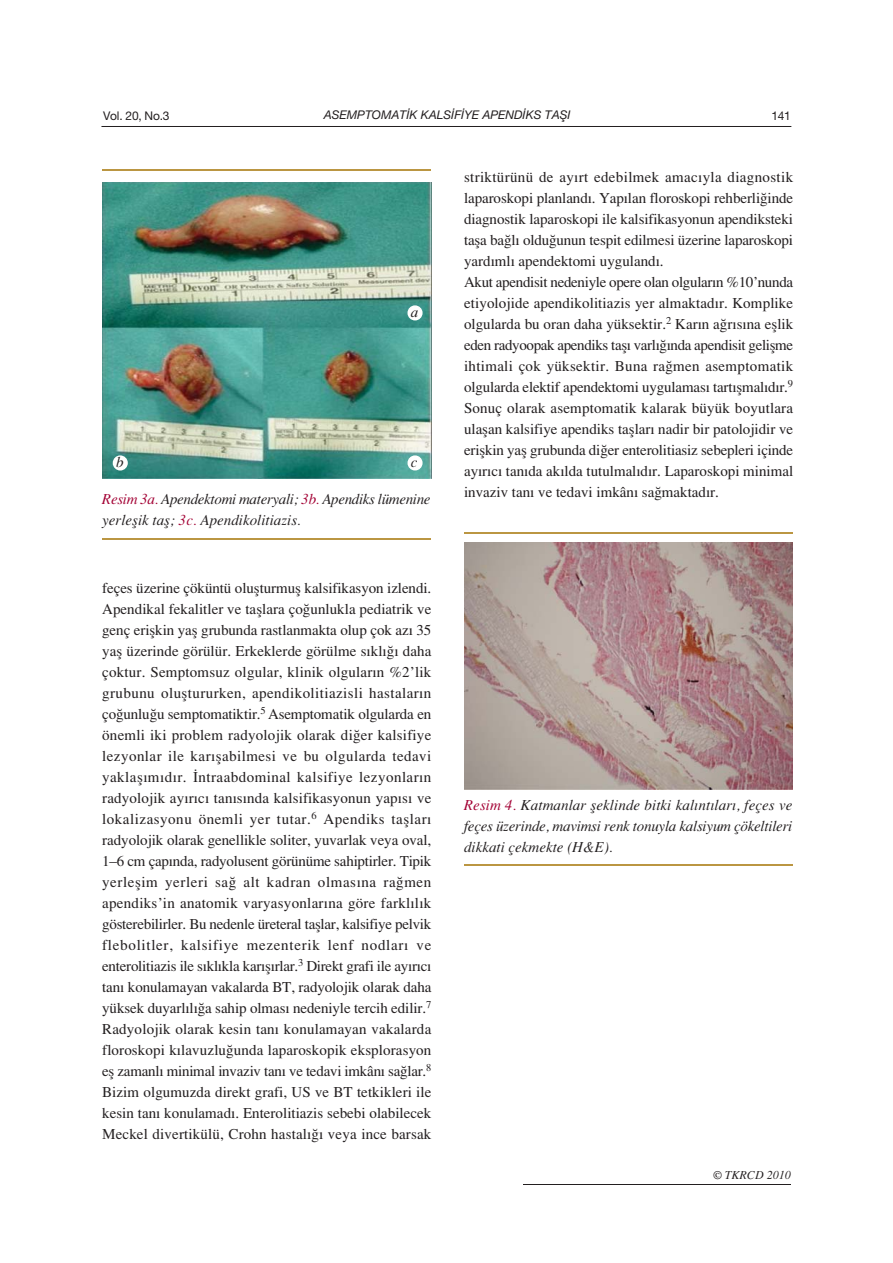
<style>
.page{position:relative;width:893px;height:1263px;background:#fff}
.page>*{position:absolute;margin:0;border:0;box-sizing:border-box;transform-origin:0 0}
.t1{font:15px/21px "Times Turk";color:#231f20;text-align:justify}
.t2{font:italic 15px/21px "Times Turk";letter-spacing:-.015em;color:#231f20}
.t3{font:15px "Times Turk I";color:#231f20}
.t4{font:12px "Helvetica T Italic";color:#231f20}
.t5{font:12px "Helvetica T";letter-spacing:-.02em;color:#231f20}
.t6{font:italic 12px "Times Turk";color:#231f20}
.s1{color:#a30134}
</style>
<div class="page">
<hr style="left:101px;top:126px;width:690px;height:1px;background:#231f20">
<hr style="left:523px;top:1184px;width:268px;height:1px;background:#231f20">
<hr style="left:102px;top:538px;width:328px;height:2px;background:#bb9642">
<hr style="left:102px;top:170px;width:328px;height:1px;background:#bb9642">
<img style="left:102px;top:182px;width:330px;height:297px">
<div style="left:407px;top:455px;width:16px;height:16px;background:#fff;border:2px solid #fff;border-radius:50%"></div>
<div style="left:407px;top:305px;width:16px;height:15px;background:#fff;border:2px solid #fff;border-radius:50%"></div>
<div style="left:113px;top:455px;width:15px;height:16px;background:#fff;border:2px solid #fff;border-radius:50%"></div>
<hr style="left:464px;top:865px;width:328px;height:1px;background:#bb9642">
<hr style="left:464px;top:533px;width:328px;height:1px;background:#bb9642">
<img style="left:464px;top:543px;width:329px;height:246px">
<p class="t5" style="left:103px;top:111px;width:68px">Vol. 20, No.3</p>
<p class="t4" style="left:324px;top:110px;width:248px">ASEMPTOMAT‹K KALS‹F‹YE APEND‹KS TAfiI</p>
<p class="t5" style="left:771px;top:111px;width:21px">141</p>
<p class="t3" style="left:116px;top:456px;width:9px">b</p>
<p class="t3" style="left:411px;top:306px;width:9px">a</p>
<p class="t3" style="left:411px;top:456px;width:8px">c</p>
<p class="t2" style="left:102px;top:490px;width:330px"><span class="s1">Resim 3a.</span> Apendektomi materyali; <span class="s1">3b.</span> Apendiks lümenine yerleflik tafl; <span class="s1">3c.</span> Apendikolitiazis.</p>
<p class="t1" style="left:102px;top:579px;width:331px">feçes üzerine çöküntü oluflturmufl kalsifikasyon izlendi.<br>Apendikal fekalitler ve tafllara ço¤unlukla pediatrik ve genç eriflkin yafl grubunda rastlanmakta olup çok az› 35 yafl üzerinde görülür. Erkeklerde görülme s›kl›¤› daha çoktur. Semptomsuz olgular, klinik olgular›n %2’lik grubunu olufltururken, apendikolitiazisli hastalar›n ço¤unlu¤u semptomatiktir.<sup>5</sup> Asemptomatik olgularda en önemli iki problem radyolojik olarak di¤er kalsifiye lezyonlar ile kar›flabilmesi ve bu olgularda tedavi yaklafl›m›d›r. ‹ntraabdominal kalsifiye lezyonlar›n radyolojik ay›r›c› tan›s›nda kalsifikasyonun yap›s› ve lokalizasyonu önemli yer tutar.<sup>6</sup> Apendiks tafllar› radyolojik olarak genellikle soliter, yuvarlak veya oval, 1–6 cm çap›nda, radyolusent görünüme sahiptirler. Tipik yerleflim yerleri sa¤ alt kadran olmas›na ra¤men apendiks’in anatomik varyasyonlar›na göre farkl›l›k gösterebilirler. Bu nedenle üreteral tafllar, kalsifiye pelvik flebolitler, kalsifiye mezenterik lenf nodlar› ve enterolitiazis ile s›kl›kla kar›fl›rlar.<sup>3</sup> Direkt grafi ile ay›r›c› tan› konulamayan vakalarda BT, radyolojik olarak daha yüksek duyarl›l›¤a sahip olmas› nedeniyle tercih edilir.<sup>7<br></sup>Radyolojik olarak kesin tan› konulamayan vakalarda floroskopi k›lavuzlu¤unda laparoskopik eksplorasyon efl zamanl› minimal invaziv tan› ve tedavi imkân› sa¤lar.<sup>8<br></sup>Bizim olgumuzda direkt grafi, US ve BT tetkikleri ile kesin tan› konulamad›. Enterolitiazis sebebi olabilecek Meckel divertikülü, Crohn hastal›¤› veya ince barsak</p>
<p class="t1" style="left:464px;top:168px;width:331px;text-align:left">striktürünü de ay›rt edebilmek amac›yla diagnostik laparoskopi planland›. Yap›lan floroskopi rehberli¤inde diagnostik laparoskopi ile kalsifikasyonun apendiksteki tafla ba¤l› oldu¤unun tespit edilmesi üzerine laparoskopi yard›ml› apendektomi uyguland›.<br>Akut apendisit nedeniyle opere olan olgular›n %10’nunda etiyolojide apendikolitiazis yer almaktad›r. Komplike olgularda bu oran daha yüksektir.<sup>2</sup> Kar›n a¤r›s›na efllik eden radyoopak apendiks tafl› varl›¤›nda apendisit geliflme ihtimali çok yüksektir. Buna ra¤men asemptomatik olgularda elektif apendektomi uygulamas› tart›flmal›d›r.<sup>9<br></sup>Sonuç olarak asemptomatik kalarak büyük boyutlara ulaflan kalsifiye apendiks tafllar› nadir bir patolojidir ve eriflkin yafl grubunda di¤er enterolitiasiz sebepleri içinde ay›r›c› tan›da ak›lda tutulmal›d›r. Laparoskopi minimal invaziv tan› ve tedavi imkân› sa¤maktad›r.</p>
<p class="t2" style="left:464px;top:796px;width:330px;text-align:justify"><span class="s1">Resim 4.</span> Katmanlar fleklinde bitki kal›nt›lar›, feçes ve feçes üzerinde, mavimsi renk tonuyla kalsiyum çökeltileri dikkati çekmekte (H&amp;E).</p>
<p class="t6" style="left:713px;top:1170px;width:79px">© TKRCD 2010</p>
</div>
